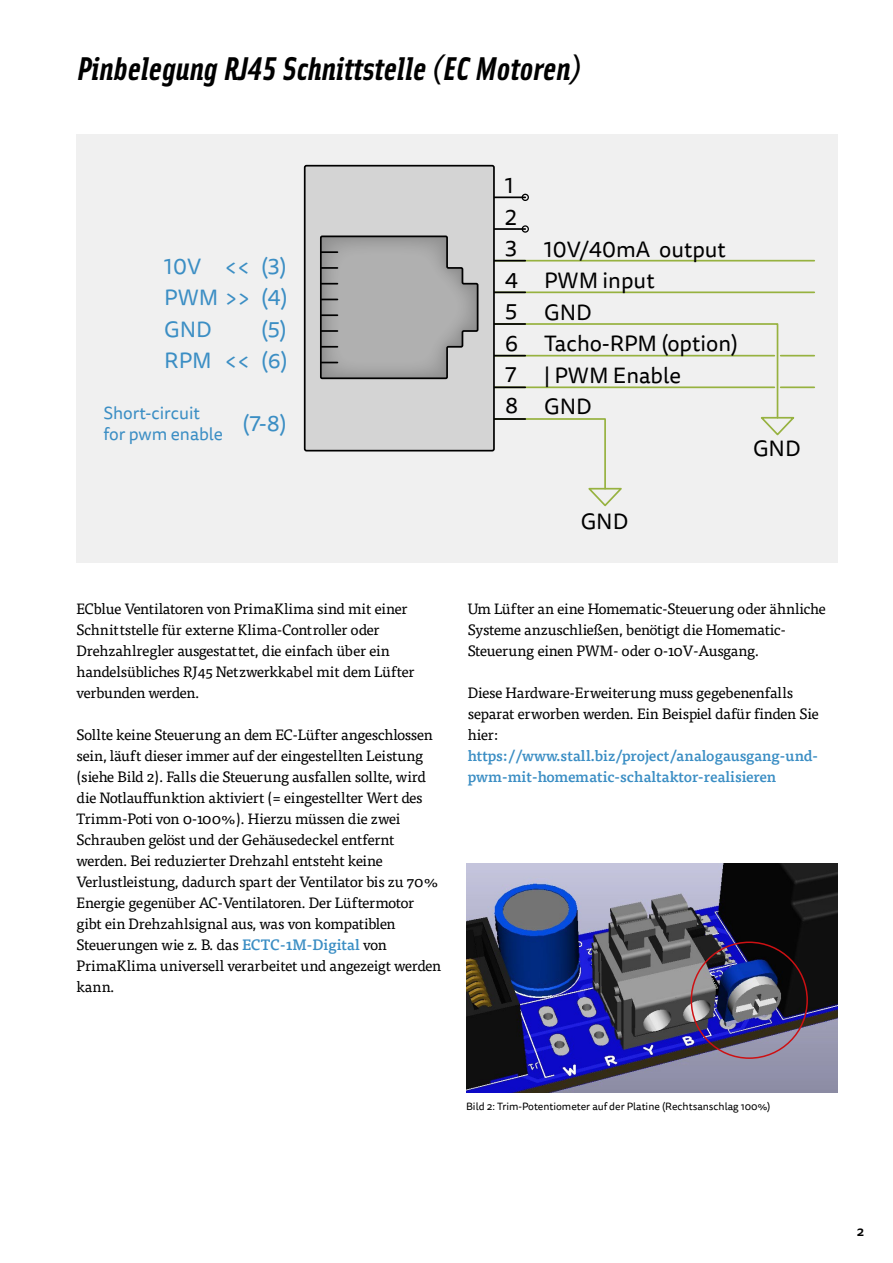
<style>
.page{position:relative;width:893px;height:1263px;background:#fff}
.page>*{position:absolute;margin:0;border:0;box-sizing:border-box;transform-origin:0 0}
.t1{font:italic 33px "Solex Bold Lining";color:#000}
.t2{font:22.05px/31.5px "Tisa Sans Pro";color:#000}
.t3{font:22.05px/31.5px "Tisa Sans Pro";color:#3b8ec4;text-align:justify}
.t4{font:17.4px/21.3px "Tisa Sans Pro";color:#3b8ec4}
.t5{font:15px/21px "Tisa Pro";letter-spacing:-.03em;color:#000}
.t6{font:500 15px/21px "Tisa Pro";color:#3b8ec4}
.t7{font:500 13.5px "Tisa Sans Pro";color:#000}
.t8{font:10.5px "Tisa Sans Pro";color:#000}
.s1{font-weight:500;color:#3b8ec4}
</style>
<div class="page">
<div style="left:77px;top:134px;width:761px;height:428px;background:#f0f0f0"></div>
<hr style="left:781px;top:386px;width:33px;height:2px;background:#97b240">
<hr style="left:781px;top:355px;width:33px;height:1px;background:#97b240">
<hr style="left:494px;top:291px;width:320px;height:2px;background:#97b240">
<hr style="left:494px;top:291px;width:31px;height:2px;background:#000">
<hr style="left:494px;top:260px;width:320px;height:1px;background:#97b240">
<hr style="left:494px;top:260px;width:31px;height:1px;background:#000">
<hr style="left:494px;top:228px;width:31px;height:2px;background:#000">
<hr style="left:494px;top:196px;width:31px;height:2px;background:#000">
<div style="left:305px;top:166px;width:189px;height:285px;background:#d4d4d4;border-radius:2px"></div>
<div style="left:304px;top:165px;width:191px;height:286px;border:2px solid #000;border-radius:2px"></div>
<svg style="left:320px;top:235px;width:159px;height:145px"></svg>
<div style="left:522px;top:194px;width:7px;height:7px;border:1px solid #000;border-radius:50%"></div>
<div style="left:522px;top:225px;width:7px;height:8px;border:1px solid #000;border-radius:50%"></div>
<svg style="left:492px;top:322px;width:305px;height:185px"></svg>
<img style="left:466px;top:863px;width:372px;height:229px">
<div style="left:691px;top:941px;width:117px;height:118px;border:2px solid #cd1013;border-radius:50%"></div>
<p class="t1" style="left:77px;top:47px;width:506px">Pinbelegung RJ45 Schnittstelle (EC Motoren)</p>
<p class="t3" style="left:164px;top:251px;width:125px">10V &lt;&lt; (3)<br>PWM &gt;&gt; (4)<br>GND</p>
<p class="t3" style="left:164px;top:314px;width:125px;text-align:right">(5)<br>RPM &lt;&lt; (6)</p>
<p class="t4" style="left:103px;top:403px;width:121px">Short-circuit for pwm enable</p>
<p class="t3" style="left:243px;top:408px;width:46px">(7-8)</p>
<p class="t2" style="left:505px;top:170px;width:15px">1<br>2<br>3<br>4<br>5<br>6<br>7<br>8</p>
<p class="t2" style="left:544px;top:234px;width:195px">10V/40mA output<br>PWM input<br>GND<br>Tacho-RPM (option) | PWM Enable<br>GND</p>
<p class="t2" style="left:753px;top:433px;width:49px">GND</p>
<p class="t2" style="left:581px;top:506px;width:49px">GND</p>
<p class="t5" style="left:77px;top:597px;width:339px">ECblue Ventilatoren von PrimaKlima sind mit einer Schnittstelle für externe Klima-Controller oder Drehzahlregler ausgestattet, die einfach über ein handelsübliches RJ45 Netzwerkkabel mit dem Lüfter verbunden werden.</p>
<p class="t5" style="left:77px;top:723px;width:366px">Sollte keine Steuerung an dem EC-Lüfter angeschlossen sein, läuft dieser immer auf der eingestellten Leistung (siehe Bild 2). Falls die Steuerung ausfallen sollte, wird die Notlauffunktion aktiviert (= eingestellter Wert des Trimm-Poti von 0-100%). Hierzu müssen die zwei Schrauben gelöst und der Gehäusedeckel entfernt werden. Bei reduzierter Drehzahl entsteht keine Verlustleistung, dadurch spart der Ventilator bis zu 70% Energie gegenüber AC-Ventilatoren. Der Lüftermotor gibt ein Drehzahlsignal aus, was von kompatiblen Steuerungen wie z. B. das <span class="s1">ECTC-1M-Digital</span> von PrimaKlima universell verarbeitet und angezeigt werden kann.</p>
<p class="t5" style="left:468px;top:597px;width:360px">Um Lüfter an eine Homematic-Steuerung oder ähnliche<br>Systeme anzuschließen, benötigt die Homematic-<br>Steuerung einen PWM- oder 0-10V-Ausgang.</p>
<p class="t5" style="left:468px;top:681px;width:353px">Diese Hardware-Erweiterung muss gegebenenfalls separat erworben werden. Ein Beispiel dafür finden Sie hier:</p>
<p class="t6" style="left:468px;top:744px;width:352px">https://www.stall.biz/project/analogausgang-und&shy;pwm-mit-homematic-schaltaktor-realisieren</p>
<p class="t8" style="left:466px;top:1099px;width:306px">Bild 2: Trim-Potentiometer auf der Platine (Rechtsanschlag 100%)</p>
<p class="t7" style="left:857px;top:1222px;width:9px">2</p>
</div>
